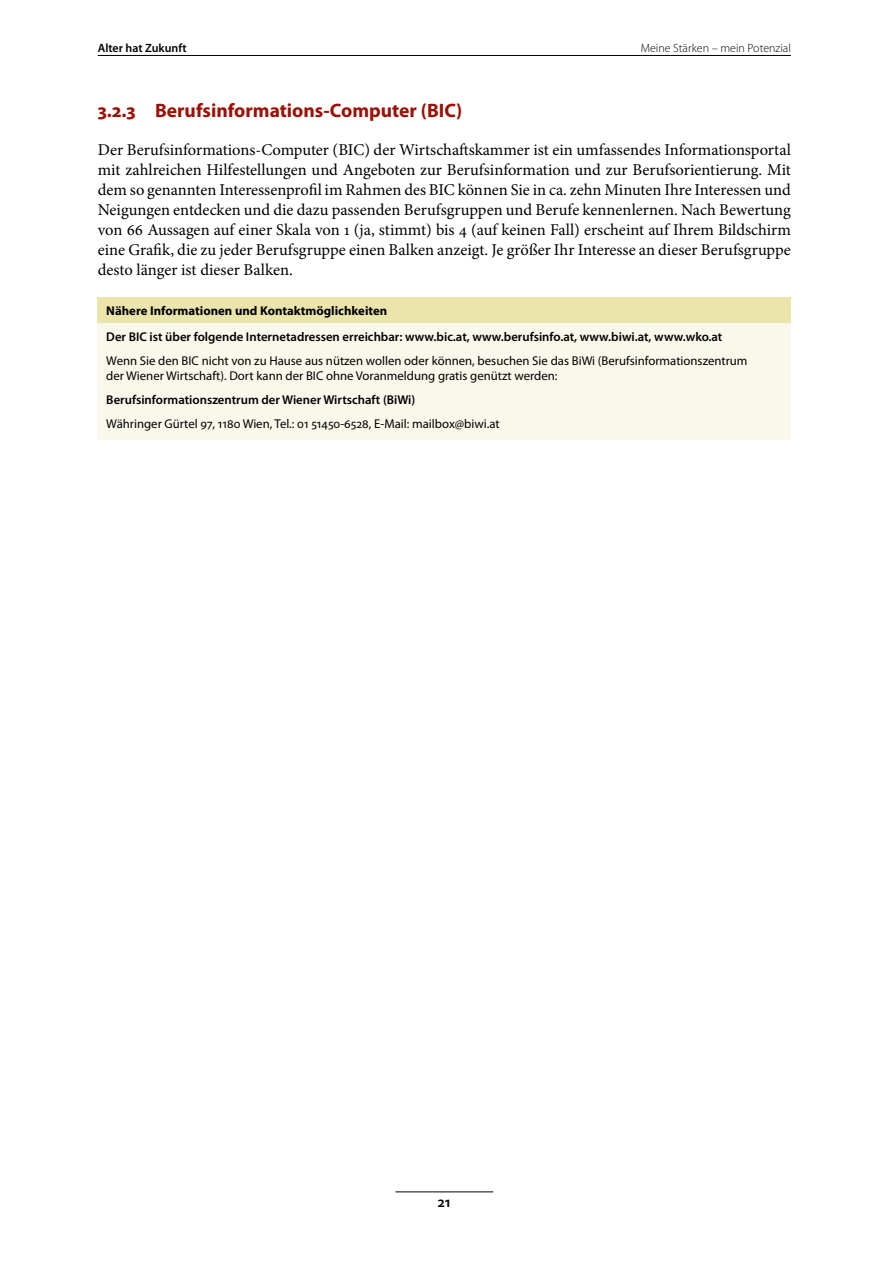
<style>
.page{position:relative;width:893px;height:1263px;background:#fff}
.page>*{position:absolute;margin:0;border:0;box-sizing:border-box;transform-origin:0 0}
.AMS_2020_AhZ_Kapitel{font:700 19.5px "Myriad Pro";color:#9c1006}
.AMS_2021_AhZ_Lauftex{font:16.5px/20.1px "Minion Pro";color:#000;text-align:justify}
.t1{font:600 15px "Myriad Pro";color:#000}
.AMS_2021_AhZ_Tipp_no{font:12.75px/15.3px "Myriad Pro";color:#000}
.AMS_2020_AhZ_Tipp_no{font:600 12.75px "Myriad Pro";color:#000}
.AMS_2021_AhZ_Tipp_fe{font:700 12.75px "Myriad Pro";color:#000}
.t2{font:300 12px "Myriad Pro";color:#000}
.t3{font:600 12px "Myriad Pro";color:#000}
</style>
<div class="page">
<hr style="left:395px;top:1191px;width:98px;height:1px;background:#000">
<hr style="left:98px;top:55px;width:693px;height:1px;background:#000">
<div style="left:98px;top:297px;width:693px;height:30px;background:#ebe4ab"></div>
<div style="left:98px;top:323px;width:693px;height:30px;background:#faf8eb"></div>
<div style="left:98px;top:347px;width:693px;height:45px;background:#faf8eb"></div>
<div style="left:98px;top:386px;width:693px;height:30px;background:#faf8eb"></div>
<div style="left:98px;top:410px;width:693px;height:30px;background:#faf8eb"></div>
<p class="t3" style="left:98px;top:40px;width:90px">Alter hat Zukunft</p>
<p class="t2" style="left:641px;top:40px;width:152px">Meine Stärken – mein Potenzial</p>
<h1 class="AMS_2020_AhZ_Kapitel" style="left:98px;top:97px;width:366px">3.2.3 Berufsinformations-Computer (BIC)</h1>
<p class="AMS_2021_AhZ_Lauftex" style="left:98px;top:139px;width:695px">Der Berufsinformations-Computer (BIC) der Wirtschaftskammer ist ein umfassendes Informationsportal mit zahlreichen Hilfestellungen und Angeboten zur Berufsinformation und zur Berufsorientierung. Mit dem so genannten Interessenprofil im Rahmen des BIC können Sie in ca. zehn Minuten Ihre Interessen und Neigungen entdecken und die dazu passenden Berufsgruppen und Berufe kennenlernen. Nach Bewertung von 66 Aussagen auf einer Skala von 1 (ja, stimmt) bis 4 (auf keinen Fall) erscheint auf Ihrem Bildschirm eine Grafik, die zu jeder Berufsgruppe einen Balken anzeigt. Je größer Ihr Interesse an dieser Berufsgruppe desto länger ist dieser Balken.</p>
<p class="AMS_2021_AhZ_Tipp_fe" style="left:106px;top:303px;width:282px">Nähere Informationen und Kontaktmöglichkeiten</p>
<p class="AMS_2020_AhZ_Tipp_no" style="left:106px;top:329px;width:618px">Der BIC ist über folgende Internetadressen erreichbar: www.bic.at, www.berufsinfo.at, www.biwi.at, www.wko.at</p>
<p class="AMS_2021_AhZ_Tipp_no" style="left:106px;top:353px;width:643px">Wenn Sie den BIC nicht von zu Hause aus nützen wollen oder können, besuchen Sie das BiWi (Berufsinformationszentrum der Wiener Wirtschaft). Dort kann der BIC ohne Voranmeldung gratis genützt werden:</p>
<p class="AMS_2020_AhZ_Tipp_no" style="left:106px;top:392px;width:311px">Berufsinformationszentrum der Wiener Wirtschaft (BiWi)</p>
<p class="AMS_2021_AhZ_Tipp_no" style="left:106px;top:416px;width:395px">Währinger Gürtel 97, 1180 Wien, Tel.: 01 51450-6528, E-Mail: mailbox@biwi.at</p>
<p class="t1" style="left:438px;top:1192px;width:14px">21</p>
</div>
